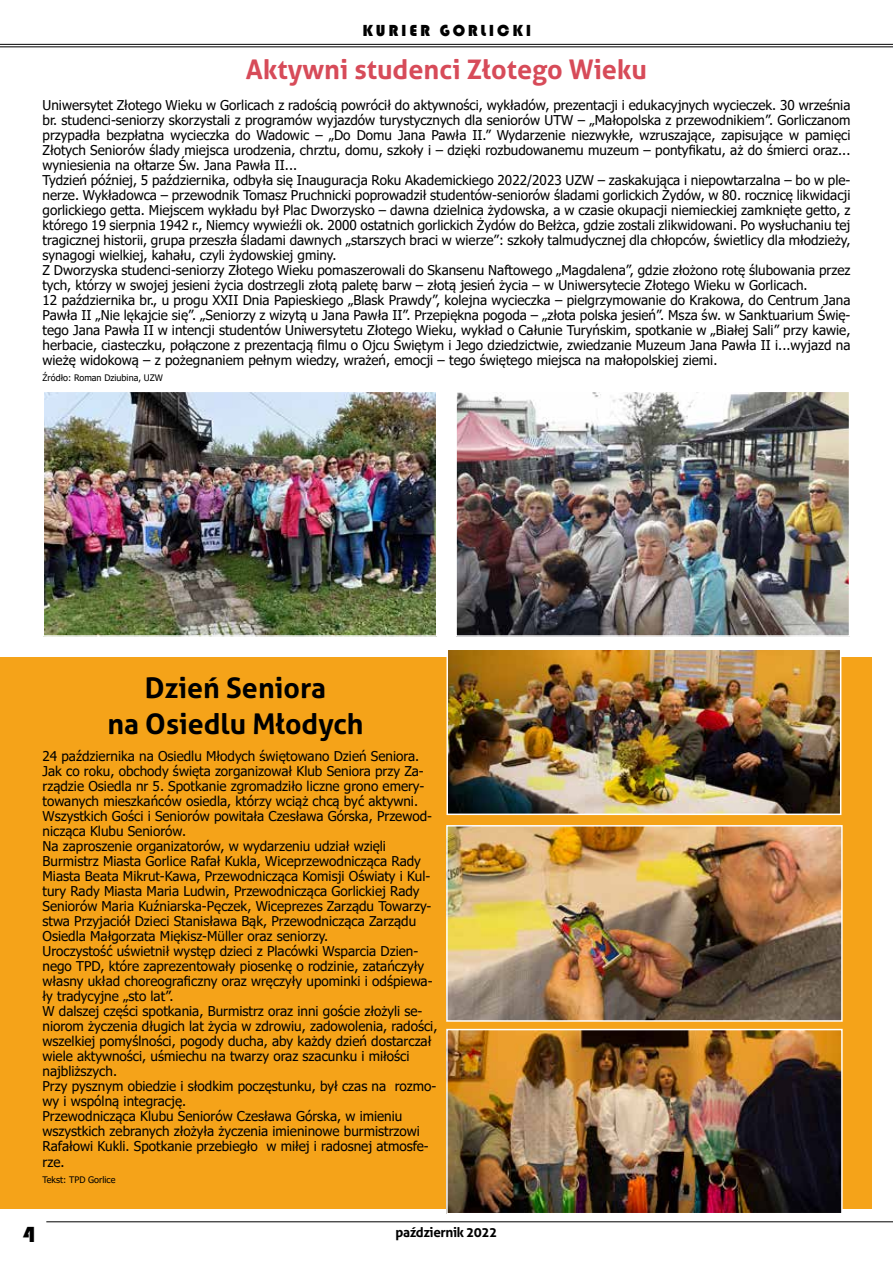
<style>
.page{position:relative;width:893px;height:1263px;background:#fff}
.page>*{position:absolute;margin:0;border:0;box-sizing:border-box;transform-origin:0 0}
.t1{font:700 28.5px/36px "Aller";color:#000;text-align:center}
.t2{font:700 27px "Aller";color:#d74b59}
.t3{font:22.5px "Bauhaus 93";color:#000}
.t4{font:16.5px "Bauhaus 93";letter-spacing:.17em;color:#000}
.t5{font:13.5px/15px "Tahoma";color:#000}
.t6{font:700 13.5px "Aller";letter-spacing:-.03em;color:#000}
.t7{font:9px "Tahoma";color:#000}
</style>
<div class="page">
<div style="left:0;top:657px;width:872px;height:551px;background:#f5a319"></div>
<hr style="left:0;top:44px;width:893px;height:1px;background:#000">
<hr style="left:0;top:47px;width:893px;height:1px;background:#000">
<hr style="left:46px;top:1221px;width:847px;height:1px;background:#000">
<img style="left:449px;top:828px;width:391px;height:191px">
<div style="left:446px;top:825px;width:397px;height:197px;border:2px solid #fff"></div>
<img style="left:46px;top:394px;width:388px;height:240px">
<div style="left:43px;top:391px;width:394px;height:246px;border:2px solid #fff"></div>
<img style="left:449px;top:1032px;width:391px;height:179px">
<div style="left:446px;top:1029px;width:397px;height:185px;border:2px solid #fff"></div>
<img style="left:458px;top:394px;width:389px;height:240px">
<div style="left:455px;top:391px;width:395px;height:246px;border:2px solid #fff"></div>
<img style="left:449px;top:651px;width:389px;height:161px">
<div style="left:446px;top:648px;width:395px;height:167px;border:2px solid #fff"></div>
<p class="t4" style="left:362px;top:21px;width:170px">KURIER GORLICKI</p>
<h2 class="t2" style="left:246px;top:52px;width:403px">Aktywni studenci Złotego Wieku</h2>
<p class="t5" style="left:43px;top:98px;width:809px">Uniwersytet Złotego Wieku w Gorlicach z radością powrócił do aktywności, wykładów, prezentacji i edukacyjnych wycieczek. 30 września br. studenci-seniorzy skorzystali z programów wyjazdów turystycznych dla seniorów UTW – „Małopolska z przewodnikiem”. Gorliczanom przypadła bezpłatna wycieczka do Wadowic – „Do Domu Jana Pawła II.” Wydarzenie niezwykłe, wzruszające, zapisujące w pamięci Złotych Seniorów ślady miejsca urodzenia, chrztu, domu, szkoły i – dzięki rozbudowanemu muzeum – pontyfikatu, aż do śmierci oraz... wyniesienia na ołtarze Św. Jana Pawła II...<br>Tydzień później, 5 października, odbyła się Inauguracja Roku Akademickiego 2022/2023 UZW – zaskakująca i niepowtarzalna – bo w ple&shy;nerze. Wykładowca – przewodnik Tomasz Pruchnicki poprowadził studentów-seniorów śladami gorlickich Żydów, w 80. rocznicę likwidacji gorlickiego getta. Miejscem wykładu był Plac Dworzysko – dawna dzielnica żydowska, a w czasie okupacji niemieckiej zamknięte getto, z którego 19 sierpnia 1942 r., Niemcy wywieźli ok. 2000 ostatnich gorlickich Żydów do Bełżca, gdzie zostali zlikwidowani. Po wysłuchaniu tej tragicznej historii, grupa przeszła śladami dawnych „starszych braci w wierze”: szkoły talmudycznej dla chłopców, świetlicy dla młodzieży, synagogi wielkiej, kahału, czyli żydowskiej gminy.<br>Z Dworzyska studenci-seniorzy Złotego Wieku pomaszerowali do Skansenu Naftowego „Magdalena”, gdzie złożono rotę ślubowania przez tych, którzy w swojej jesieni życia dostrzegli złotą paletę barw – złotą jesień życia – w Uniwersytecie Złotego Wieku w Gorlicach.<br>12 października br., u progu XXII Dnia Papieskiego „Blask Prawdy”, kolejna wycieczka – pielgrzymowanie do Krakowa, do Centrum Jana Pawła II „Nie lękajcie się”. „Seniorzy z wizytą u Jana Pawła II”. Przepiękna pogoda – „złota polska jesień”. Msza św. w Sanktuarium Świę&shy;tego Jana Pawła II w intencji studentów Uniwersytetu Złotego Wieku, wykład o Całunie Turyńskim, spotkanie w „Białej Sali” przy kawie, herbacie, ciasteczku, połączone z prezentacją filmu o Ojcu Świętym i Jego dziedzictwie, zwiedzanie Muzeum Jana Pawła II i...wyjazd na wieżę widokową – z pożegnaniem pełnym wiedzy, wrażeń, emocji – tego świętego miejsca na małopolskiej ziemi.</p>
<p class="t7" style="left:43px;top:372px;width:122px">Źródło: Roman Dziubina, UZW</p>
<h1 class="t1" style="left:107px;top:670px;width:258px">Dzień Seniora<br>na Osiedlu Młodych</h1>
<p class="t5" style="left:43px;top:749px;width:396px">24 października na Osiedlu Młodych świętowano Dzień Seniora.<br>Jak co roku, obchody święta zorganizował Klub Seniora przy Za&shy;rządzie Osiedla nr 5. Spotkanie zgromadziło liczne grono emery&shy;towanych mieszkańców osiedla, którzy wciąż chcą być aktywni.<br>Wszystkich Gości i Seniorów powitała Czesława Górska, Przewod&shy;nicząca Klubu Seniorów.<br>Na zaproszenie organizatorów, w wydarzeniu udział wzięli Burmistrz Miasta Gorlice Rafał Kukla, Wiceprzewodnicząca Rady Miasta Beata Mikrut-Kawa, Przewodnicząca Komisji Oświaty i Kul&shy;tury Rady Miasta Maria Ludwin, Przewodnicząca Gorlickiej Rady Seniorów Maria Kuźniarska-Pęczek, Wiceprezes Zarządu Towarzy&shy;stwa Przyjaciół Dzieci Stanisława Bąk, Przewodnicząca Zarządu Osiedla Małgorzata Miękisz-Müller oraz seniorzy.<br>Uroczystość uświetnił występ dzieci z Placówki Wsparcia Dzien&shy;nego TPD, które zaprezentowały piosenkę o rodzinie, zatańczyły własny układ choreograficzny oraz wręczyły upominki i odśpiewa&shy;ły tradycyjne „sto lat”.<br>W dalszej części spotkania, Burmistrz oraz inni goście złożyli se&shy;niorom życzenia długich lat życia w zdrowiu, zadowolenia, radości, wszelkiej pomyślności, pogody ducha, aby każdy dzień dostarczał wiele aktywności, uśmiechu na twarzy oraz szacunku i miłości najbliższych.<br>Przy pysznym obiedzie i słodkim poczęstunku, był czas na rozmo&shy;wy i wspólną integrację.<br>Przewodnicząca Klubu Seniorów Czesława Górska, w imieniu wszystkich zebranych złożyła życzenia imieninowe burmistrzowi Rafałowi Kukli. Spotkanie przebiegło w miłej i radosnej atmosfe&shy;rze.</p>
<p class="t7" style="left:43px;top:1174px;width:74px">Tekst: TPD Gorlice</p>
<h3 class="t3" style="left:22px;top:1221px;width:14px">4</h3>
<p class="t6" style="left:396px;top:1224px;width:103px">październik 2022</p>
</div>
